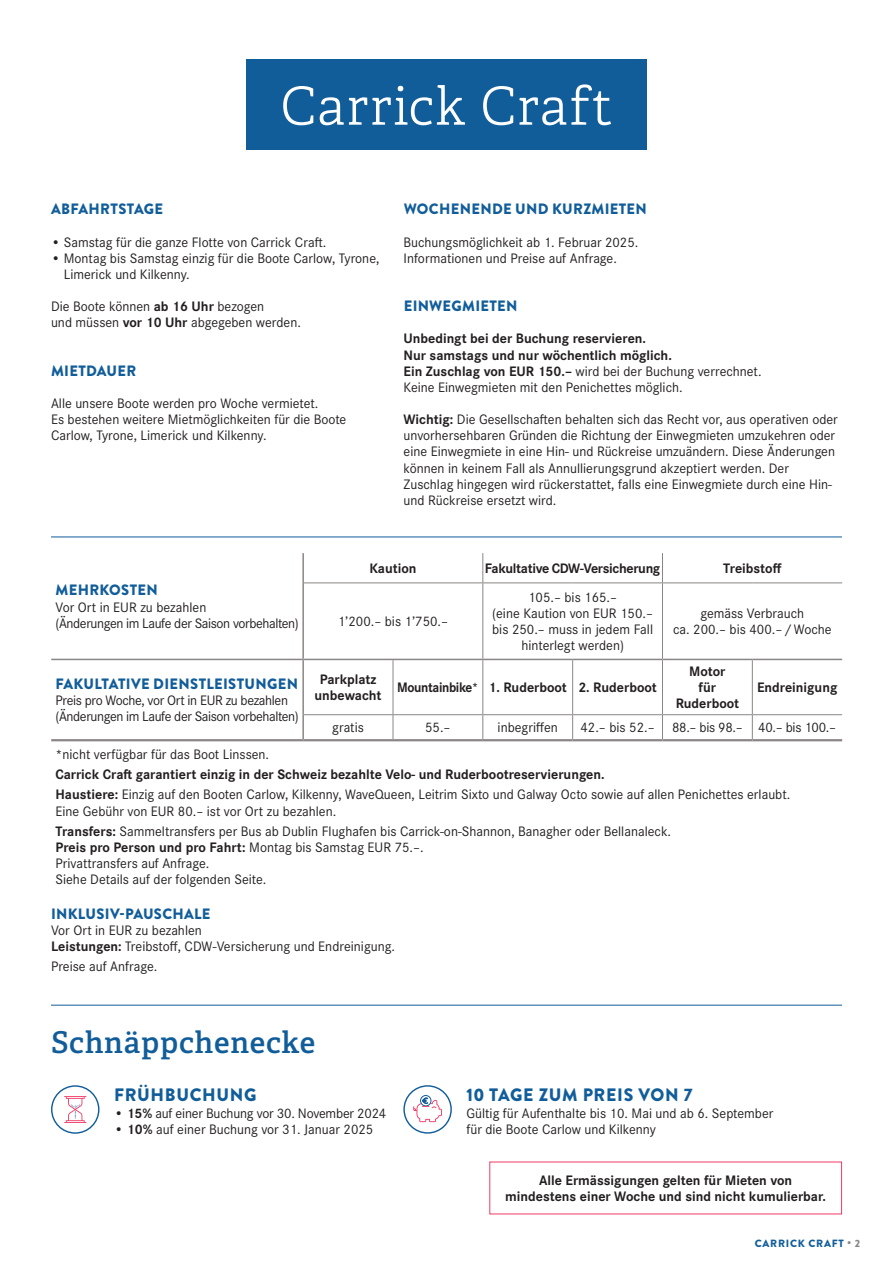
<style>
.page{position:relative;width:893px;height:1263px;background:#fff}
.page>*{position:absolute;margin:0;border:0;box-sizing:border-box;transform-origin:0 0}
.t1{font:300 52.5px "Adelle";letter-spacing:.025em;color:#fff}
.t2{font:600 30px "Adelle";letter-spacing:.025em;color:#115d9a}
.t3{font:900 18px "Brandon Grotesque";letter-spacing:.035em;color:#115d9a}
.t4{font:900 15px "Brandon Grotesque";letter-spacing:.02em;color:#115d9a}
.t5{font:14.25px/16.2px "Corporate S Pro";color:#231f20}
.t6{font:700 14.25px/16.2px "Corporate S Pro";color:#231f20;text-align:center}
.t7{font:14.25px/16.2px "Corporate S Pro";letter-spacing:-.025em;color:#231f20}
.t8{font:700 14.25px "Corporate S Pro";color:#231f20;scale:.93 1}
.t9{font:14.25px "Corporate S Pro";letter-spacing:-.02em;color:#231f20}
.t10{font:700 14.25px "Corporate S Pro";letter-spacing:-.025em;color:#231f20}
.t11{font:900 10.5px "Brandon Grotesque";letter-spacing:.07em;color:#115d9a}
.s1{font-weight:700}
.s2{font-weight:400}
.s3{color:#8a8685}
</style>
<div class="page">
<div style="left:246px;top:60px;width:401px;height:90px;background:#115d9a"></div>
<hr style="left:51px;top:537px;width:791px;height:1px;background:#115d9a">
<hr style="left:51px;top:1005px;width:791px;height:1px;background:#115d9a">
<hr style="left:51px;top:659px;width:252px;height:1px;background:#8a8685">
<hr style="left:302px;top:583px;width:2px;height:76px;background:#8a8685">
<hr style="left:302px;top:715px;width:2px;height:24px;background:#8a8685">
<hr style="left:482px;top:583px;width:1px;height:76px;background:#8a8685">
<hr style="left:662px;top:583px;width:1px;height:76px;background:#8a8685">
<svg style="left:393px;top:715px;width:1px;height:24px"></svg>
<svg style="left:482px;top:715px;width:1px;height:24px"></svg>
<svg style="left:572px;top:715px;width:1px;height:24px"></svg>
<svg style="left:662px;top:715px;width:1px;height:24px"></svg>
<svg style="left:752px;top:715px;width:1px;height:24px"></svg>
<hr style="left:51px;top:739px;width:252px;height:2px;background:#8a8685">
<hr style="left:303px;top:739px;width:90px;height:2px;background:#8a8685">
<hr style="left:393px;top:739px;width:90px;height:2px;background:#8a8685">
<hr style="left:483px;top:739px;width:90px;height:2px;background:#8a8685">
<hr style="left:573px;top:739px;width:89px;height:2px;background:#8a8685">
<hr style="left:662px;top:739px;width:90px;height:2px;background:#8a8685">
<hr style="left:752px;top:739px;width:90px;height:2px;background:#8a8685">
<hr style="left:302px;top:553px;width:2px;height:30px;background:#8a8685">
<svg style="left:482px;top:553px;width:1px;height:29px"></svg>
<svg style="left:662px;top:553px;width:1px;height:29px"></svg>
<hr style="left:304px;top:582px;width:89px;height:1px;background:#8a8685">
<hr style="left:393px;top:582px;width:90px;height:1px;background:#8a8685">
<hr style="left:483px;top:582px;width:90px;height:1px;background:#8a8685">
<hr style="left:573px;top:582px;width:89px;height:1px;background:#8a8685">
<hr style="left:662px;top:582px;width:90px;height:1px;background:#8a8685">
<hr style="left:752px;top:582px;width:90px;height:1px;background:#8a8685">
<hr style="left:302px;top:660px;width:2px;height:55px;background:#8a8685">
<hr style="left:303px;top:659px;width:90px;height:1px;background:#8a8685">
<hr style="left:393px;top:660px;width:1px;height:54px;background:#8a8685">
<hr style="left:393px;top:659px;width:90px;height:1px;background:#8a8685">
<hr style="left:482px;top:660px;width:1px;height:54px;background:#8a8685">
<hr style="left:483px;top:659px;width:90px;height:1px;background:#8a8685">
<hr style="left:572px;top:660px;width:1px;height:54px;background:#8a8685">
<hr style="left:573px;top:659px;width:89px;height:1px;background:#8a8685">
<hr style="left:662px;top:659px;width:90px;height:1px;background:#8a8685">
<hr style="left:662px;top:660px;width:1px;height:54px;background:#8a8685">
<hr style="left:752px;top:660px;width:1px;height:54px;background:#8a8685">
<hr style="left:752px;top:659px;width:90px;height:1px;background:#8a8685">
<hr style="left:304px;top:714px;width:89px;height:1px;background:#8a8685">
<hr style="left:393px;top:714px;width:90px;height:1px;background:#8a8685">
<hr style="left:483px;top:714px;width:90px;height:1px;background:#8a8685">
<hr style="left:573px;top:714px;width:89px;height:1px;background:#8a8685">
<hr style="left:662px;top:714px;width:90px;height:1px;background:#8a8685">
<hr style="left:752px;top:714px;width:90px;height:1px;background:#8a8685">
<div style="left:51px;top:1085px;width:48px;height:49px;border:1px solid #115d9a;border-radius:50%"></div>
<svg style="left:64px;top:1096px;width:22px;height:27px"></svg>
<div style="left:403px;top:1085px;width:49px;height:49px;border:1px solid #115d9a;border-radius:50%"></div>
<div style="left:420px;top:1095px;width:11px;height:11px;border:1px solid #115d9a;border-radius:50%"></div>
<svg style="left:413px;top:1097px;width:29px;height:25px"></svg>
<h1 class="t1" style="left:280px;top:74px;width:334px">Carrick Craft</h1>
<p class="t4" style="left:51px;top:199px;width:113px">ABFAHRTSTAGE</p>
<p class="t5" style="left:51px;top:233px;width:277px">• Samstag für die ganze Flotte von Carrick Craft.</p>
<p class="t5" style="left:64px;top:249px;width:317px;text-indent:-13px">• Montag bis Samstag einzig für die Boote Carlow, Tyrone,<br>Limerick und Kilkenny.</p>
<p class="t5" style="left:51px;top:297px;width:251px">Die Boote können <span class="s1">ab 16 Uhr</span> bezogen<br>und müssen <span class="s1">vor 10 Uhr</span> abgegeben werden.</p>
<p class="t4" style="left:51px;top:360px;width:87px">MIETDAUER</p>
<p class="t5" style="left:51px;top:394px;width:297px">Alle unsere Boote werden pro Woche vermietet.<br>Es bestehen weitere Mietmöglichkeiten für die Boote<br>Carlow, Tyrone, Limerick und Kilkenny.</p>
<p class="t4" style="left:404px;top:199px;width:245px">WOCHENENDE UND KURZMIETEN</p>
<p class="t5" style="left:404px;top:233px;width:236px">Buchungsmöglichkeit ab 1. Februar 2025.<br>Informationen und Preise auf Anfrage.</p>
<p class="t4" style="left:404px;top:295px;width:115px">EINWEGMIETEN</p>
<p class="t6" style="left:404px;top:329px;width:359px;text-align:left">Unbedingt bei der Buchung reservieren.<br>Nur samstags und nur wöchentlich möglich.<br>Ein Zuschlag von EUR 150.– <span class="s2">wird bei der Buchung verrechnet.<br>Keine Einwegmieten mit den Penichettes möglich.</span></p>
<p class="t5" style="left:404px;top:410px;width:436px"><span class="s1">Wichtig:</span> Die Gesellschaften behalten sich das Recht vor, aus operativen oder unvorhersehbaren Gründen die Richtung der Einwegmieten umzukehren oder eine Einwegmiete in eine Hin- und Rückreise umzuändern. Diese Änderungen können in keinem Fall als Annullierungsgrund akzeptiert werden. Der Zuschlag hingegen wird rückerstattet, falls eine Einwegmiete durch eine Hin&shy;und Rückreise ersetzt wird.</p>
<p class="t4" style="left:56px;top:580px;width:104px">MEHRKOSTEN</p>
<p class="t7" style="left:55px;top:598px;width:245px">Vor Ort in EUR zu bezahlen<br>(Änderungen im Laufe der Saison vorbehalten)</p>
<p class="t4" style="left:56px;top:673px;width:244px">FAKULTATIVE DIENSTLEISTUNGEN</p>
<p class="t7" style="left:55px;top:691px;width:245px">Preis pro Woche, vor Ort in EUR zu bezahlen (Änderungen im Laufe der Saison vorbehalten)</p>
<p class="t6" style="left:369px;top:559px;width:49px">Kaution</p>
<p class="t10" style="left:485px;top:557px;width:177px">Fakultative CDW-Versicherung</p>
<p class="t6" style="left:723px;top:559px;width:60px">Treibstoff</p>
<p class="t5" style="left:338px;top:612px;width:112px">1’200.– bis 1’750.–</p>
<p class="t5" style="left:492px;top:588px;width:162px;text-align:center">105.– bis 165.–<br>(eine Kaution von EUR 150.– bis 250.– muss in jedem Fall hinterlegt werden)</p>
<p class="t6" style="left:315px;top:670px;width:69px">Parkplatz unbewacht</p>
<p class="t8" style="left:397px;top:676px;width:281px">Mountainbike* 1. Ruderboot 2. Ruderboot</p>
<p class="t5" style="left:673px;top:604px;width:160px;text-align:center">gemäss Verbrauch<br>ca. 200.– bis 400.– / Woche</p>
<p class="t6" style="left:676px;top:662px;width:65px">Motor<br>für<br>Ruderboot</p>
<p class="t6" style="left:757px;top:678px;width:82px">Endreinigung</p>
<p class="t5" style="left:332px;top:718px;width:33px">gratis</p>
<p class="t5" style="left:425px;top:718px;width:27px">55.–</p>
<p class="t5" style="left:498px;top:718px;width:62px">inbegriffen</p>
<p class="t9" style="left:580px;top:717px;width:257px">42.– bis 52.– 88.– bis 98.– 40.– bis 100.–</p>
<p class="t5" style="left:55px;top:745px;width:215px">*nicht verfügbar für das Boot Linssen.</p>
<p class="t5" style="left:55px;top:763px;width:736px;line-height:20.4px"><span class="s1">Carrick Craft garantiert einzig in der Schweiz bezahlte Velo- und Ruderbootreservierungen.<br>Haustiere:</span> Einzig auf den Booten Carlow, Kilkenny, WaveQueen, Leitrim Sixto und Galway Octo sowie auf allen Penichettes erlaubt.</p>
<p class="t5" style="left:55px;top:800px;width:617px;line-height:20.4px">Eine Gebühr von EUR 80.– ist vor Ort zu bezahlen.<br><span class="s1">Transfers:</span> Sammeltransfers per Bus ab Dublin Flughafen bis Carrick-on-Shannon, Banagher oder Bellanaleck.</p>
<p class="t5" style="left:55px;top:838px;width:370px"><span class="s1">Preis pro Person und pro Fahrt:</span> Montag bis Samstag EUR 75.–.<br>Privattransfers auf Anfrage.<br>Siehe Details auf der folgenden Seite.</p>
<p class="t4" style="left:51px;top:903px;width:161px">INKLUSIV-PAUSCHALE</p>
<p class="t5" style="left:51px;top:921px;width:346px">Vor Ort in EUR zu bezahlen<br><span class="s1">Leistungen:</span> Treibstoff, CDW-Versicherung und Endreinigung.</p>
<p class="t5" style="left:51px;top:957px;width:108px">Preise auf Anfrage.</p>
<h2 class="t2" style="left:51px;top:1024px;width:266px">Schnäppchenecke</h2>
<p class="t3" style="left:114px;top:1082px;width:144px">FRÜHBUCHUNG</p>
<p class="t5" style="left:114px;top:1104px;width:274px">• <span class="s1">15%</span> auf einer Buchung vor 30. November 2024</p>
<p class="t5" style="left:114px;top:1120px;width:261px">• <span class="s1">10%</span> auf einer Buchung vor 31. Januar 2025</p>
<p class="t3" style="left:466px;top:1082px;width:227px">10 TAGE ZUM PREIS VON 7</p>
<p class="t5" style="left:466px;top:1104px;width:308px">Gültig für Aufenthalte bis 10. Mai und ab 6. September für die Boote Carlow und Kilkenny</p>
<p class="t6" style="left:505px;top:1171px;width:322px">Alle Ermässigungen gelten für Mieten von mindestens einer Woche und sind nicht kumulierbar.</p>
<p class="t11" style="left:755px;top:1235px;width:107px">CARRICK CRAFT <span class="s3">• 2</span></p>
</div>
